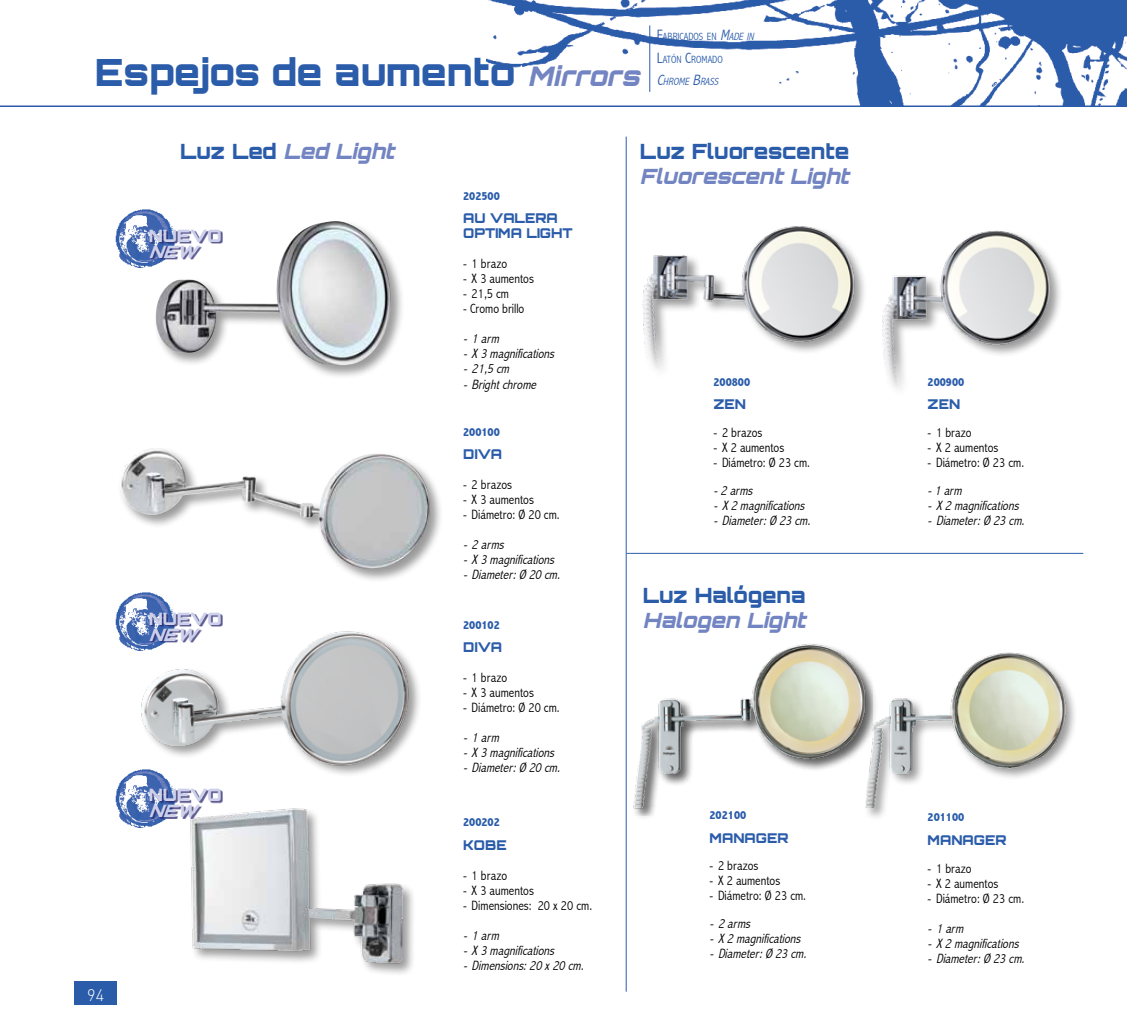
<style>
.page{position:relative;width:1127px;height:1021px;background:#fff}
.page>*{position:absolute;margin:0;border:0;box-sizing:border-box;transform-origin:0 0}
.t1{font:900 37.5px "Orbitron";color:#2a5caa}
.t2{font:italic 900 21px "Orbitron";color:#7384c2}
.t3{font:900 21px "Orbitron";color:#2a5caa}
.t4{font:900 17.1px "Orbitron";color:#ccd0ea}
.t5{font:italic 900 17.1px "Orbitron";color:#ccd0ea}
.t6{font:300 16.5px "DIN";color:#fff}
.t7{font:italic 300 condensed 13.5px "Abadi";color:#000}
.t8{font:300 condensed 13.5px "Abadi";color:#000}
.t9{font:900 13.5px/15px "Orbitron";color:#2a5caa}
.t10{font:800 condensed 12px "Abadi";color:#2a5caa}
.t11{font:300 condensed 10.5px/22.2px "Abadi";color:#2a5caa}
.s1{font-size:15px}
.s2{font-style:italic;font-size:15px}
.s3{font-style:italic}
.s4{font-style:italic;font-size:27px;color:#7384c2}
.s5{font-family:"Abadi";font-weight:300;font-style:italic;font-stretch:condensed;font-size:15px}
.s6{font-family:"Abadi";font-weight:300;font-style:italic;font-stretch:condensed;font-size:10.5px}
.s7{font-style:normal;color:#2a5caa}
</style>
<div class="page">
<img style="left:487px;top:0;width:640px;height:105px">
<div style="left:74px;top:981px;width:43px;height:23px;background:#2a5caa"></div>
<hr style="left:0;top:105px;width:1127px;height:2px;background:#2a5caa">
<img style="left:138px;top:625px;width:281px;height:148px">
<div style="left:117px;top:446px;width:327px;height:137px;background:#000;opacity:.4"></div>
<img style="left:117px;top:446px;width:314px;height:125px">
<div style="left:189px;top:807px;width:227px;height:169px;background:#000;opacity:.4"></div>
<img style="left:182px;top:802px;width:223px;height:167px">
<div style="left:642px;top:224px;width:225px;height:157px;background:#000;opacity:.4"></div>
<img style="left:642px;top:224px;width:217px;height:150px">
<img style="left:882px;top:231px;width:179px;height:158px">
<img style="left:636px;top:644px;width:227px;height:171px">
<div style="left:863px;top:651px;width:215px;height:170px;background:#000;opacity:.4"></div>
<img style="left:865px;top:651px;width:210px;height:156px">
<div style="left:649px;top:22px;width:147px;height:70px;background:#fff"></div>
<hr style="left:649px;top:25px;width:1px;height:67px;background:#2a5caa">
<img style="left:115px;top:209px;width:52px;height:59px">
<div style="left:151px;top:231px;width:71px;height:28px;background:#2c296d;opacity:.75"></div>
<div style="left:154px;top:219px;width:251px;height:161px;background:#000;opacity:.4"></div>
<img style="left:155px;top:221px;width:236px;height:145px">
<hr style="left:626px;top:553px;width:457px;height:1px;background:#2a5caa">
<div style="left:616px;top:128px;width:20px;height:871px;background:#fff"></div>
<hr style="left:626px;top:137px;width:1px;height:854px;background:#2a5caa">
<img style="left:115px;top:592px;width:60px;height:58px">
<div style="left:151px;top:614px;width:71px;height:28px;background:#2c296d;opacity:.75"></div>
<img style="left:115px;top:768px;width:60px;height:59px">
<div style="left:151px;top:790px;width:71px;height:28px;background:#2c296d;opacity:.75"></div>
<p class="t11" style="left:657px;top:26px;width:101px"><span class="s1">F</span>ABRICADOS EN <span class="s2">M</span><span class="s3">ADEIN<br></span><span class="s1">L</span>ATÓN <span class="s1">C</span>ROMADO</p>
<h1 class="t1" style="left:95px;top:49px;width:627px">Espejos de aumento <span class="s4">Mirrors</span> <span class="s5">C</span><span class="s6">HROME</span><span class="s5">B</span><span class="s6">RASS</span></h1>
<h2 class="t2" style="left:180px;top:138px;width:221px"><span class="s7">L u z L e d</span> Led Light</h2>
<h2 class="t3" style="left:640px;top:138px;width:211px">Luz Fluorescente</h2>
<h2 class="t2" style="left:640px;top:164px;width:216px">Fluorescent Light</h2>
<p class="t4" style="left:149px;top:225px;width:74px">NUEVO</p>
<p class="t5" style="left:149px;top:241px;width:56px">NEW</p>
<p class="t4" style="left:149px;top:608px;width:74px">NUEVO</p>
<p class="t5" style="left:149px;top:624px;width:56px">NEW</p>
<p class="t4" style="left:149px;top:784px;width:74px">NUEVO</p>
<p class="t5" style="left:149px;top:800px;width:56px">NEW</p>
<p class="t6" style="left:87px;top:985px;width:18px">94</p>
<p class="t10" style="left:463px;top:189px;width:38px">202500</p>
<p class="t9" style="left:463px;top:211px;width:111px">AU VALERA<br>OPTIMA LIGHT</p>
<p class="t8" style="left:463px;top:256px;width:46px">- 1 brazo</p>
<p class="t8" style="left:463px;top:271px;width:72px">- X 3 aumentos</p>
<p class="t8" style="left:463px;top:286px;width:47px">- 21,5 cm</p>
<p class="t8" style="left:463px;top:301px;width:63px">- Cromo brillo</p>
<p class="t7" style="left:463px;top:331px;width:41px">- 1 arm</p>
<p class="t7" style="left:463px;top:346px;width:96px">- X3 magnifications</p>
<p class="t7" style="left:463px;top:361px;width:51px">- 21,5 cm</p>
<p class="t7" style="left:463px;top:376px;width:78px">- Brightchrome</p>
<p class="t10" style="left:463px;top:425px;width:38px">200100</p>
<p class="t9" style="left:463px;top:447px;width:40px">DIVA</p>
<p class="t8" style="left:463px;top:477px;width:50px">- 2 brazos</p>
<p class="t8" style="left:463px;top:492px;width:72px">- X 3 aumentos</p>
<p class="t8" style="left:463px;top:507px;width:98px">- Diámetro: Ø 20 cm.</p>
<p class="t7" style="left:463px;top:537px;width:46px">- 2 arms</p>
<p class="t7" style="left:463px;top:552px;width:96px">- X3 magnifications</p>
<p class="t7" style="left:463px;top:567px;width:102px">- Diameter:Ø 20 cm.</p>
<p class="t10" style="left:463px;top:617px;width:38px">200102</p>
<p class="t9" style="left:463px;top:639px;width:40px">DIVA</p>
<p class="t8" style="left:463px;top:670px;width:46px">- 1 brazo</p>
<p class="t8" style="left:463px;top:685px;width:72px">- X 3 aumentos</p>
<p class="t8" style="left:463px;top:700px;width:98px">- Diámetro: Ø 20 cm.</p>
<p class="t7" style="left:463px;top:730px;width:41px">- 1 arm</p>
<p class="t7" style="left:463px;top:745px;width:96px">- X3 magnifications</p>
<p class="t7" style="left:463px;top:760px;width:102px">- Diameter:Ø 20 cm.</p>
<p class="t10" style="left:463px;top:815px;width:38px">200202</p>
<p class="t9" style="left:463px;top:837px;width:45px">KOBE</p>
<p class="t8" style="left:463px;top:867px;width:46px">- 1 brazo</p>
<p class="t8" style="left:463px;top:882px;width:72px">- X 3 aumentos</p>
<p class="t8" style="left:463px;top:897px;width:130px">- Dimensiones: 20 x 20 cm.</p>
<p class="t7" style="left:463px;top:927px;width:41px">- 1 arm</p>
<p class="t7" style="left:463px;top:942px;width:96px">- X3 magnifications</p>
<p class="t7" style="left:463px;top:957px;width:125px">- Dimensions:20 x20 cm.</p>
<p class="t10" style="left:713px;top:375px;width:38px">200800</p>
<p class="t9" style="left:713px;top:397px;width:34px">ZEN</p>
<p class="t8" style="left:713px;top:424px;width:50px">- 2 brazos</p>
<p class="t8" style="left:713px;top:439px;width:72px">- X 2 aumentos</p>
<p class="t8" style="left:713px;top:454px;width:98px">- Diámetro: Ø 23 cm.</p>
<p class="t7" style="left:713px;top:482px;width:44px">-2 arms</p>
<p class="t7" style="left:713px;top:497px;width:96px">- X2 magnifications</p>
<p class="t7" style="left:713px;top:512px;width:102px">- Diameter:Ø 23 cm.</p>
<h2 class="t3" style="left:643px;top:582px;width:164px">Luz Halógena</h2>
<h2 class="t2" style="left:643px;top:608px;width:170px">Halogen Light</h2>
<p class="t10" style="left:709px;top:808px;width:38px">202100</p>
<p class="t9" style="left:709px;top:830px;width:81px">MANAGER</p>
<p class="t8" style="left:709px;top:858px;width:50px">- 2 brazos</p>
<p class="t8" style="left:709px;top:873px;width:72px">- X 2 aumentos</p>
<p class="t8" style="left:709px;top:888px;width:98px">- Diámetro: Ø 23 cm.</p>
<p class="t7" style="left:709px;top:915px;width:46px">- 2 arms</p>
<p class="t7" style="left:709px;top:930px;width:96px">- X2 magnifications</p>
<p class="t7" style="left:709px;top:945px;width:102px">- Diameter:Ø 23 cm.</p>
<p class="t10" style="left:927px;top:375px;width:38px">200900</p>
<p class="t9" style="left:927px;top:397px;width:34px">ZEN</p>
<p class="t8" style="left:927px;top:424px;width:46px">- 1 brazo</p>
<p class="t8" style="left:927px;top:439px;width:72px">- X 2 aumentos</p>
<p class="t8" style="left:927px;top:454px;width:98px">- Diámetro: Ø 23 cm.</p>
<p class="t7" style="left:927px;top:482px;width:39px">-1 arm</p>
<p class="t7" style="left:927px;top:497px;width:96px">- X2 magnifications</p>
<p class="t7" style="left:927px;top:512px;width:102px">- Diameter:Ø 23 cm.</p>
<p class="t10" style="left:927px;top:810px;width:38px">201100</p>
<p class="t9" style="left:927px;top:832px;width:81px">MANAGER</p>
<p class="t8" style="left:927px;top:860px;width:46px">- 1 brazo</p>
<p class="t8" style="left:927px;top:875px;width:72px">- X 2 aumentos</p>
<p class="t8" style="left:927px;top:890px;width:98px">- Diámetro: Ø 23 cm.</p>
<p class="t7" style="left:927px;top:920px;width:41px">- 1 arm</p>
<p class="t7" style="left:927px;top:935px;width:96px">- X2 magnifications</p>
<p class="t7" style="left:927px;top:950px;width:102px">- Diameter:Ø 23 cm.</p>
</div>
